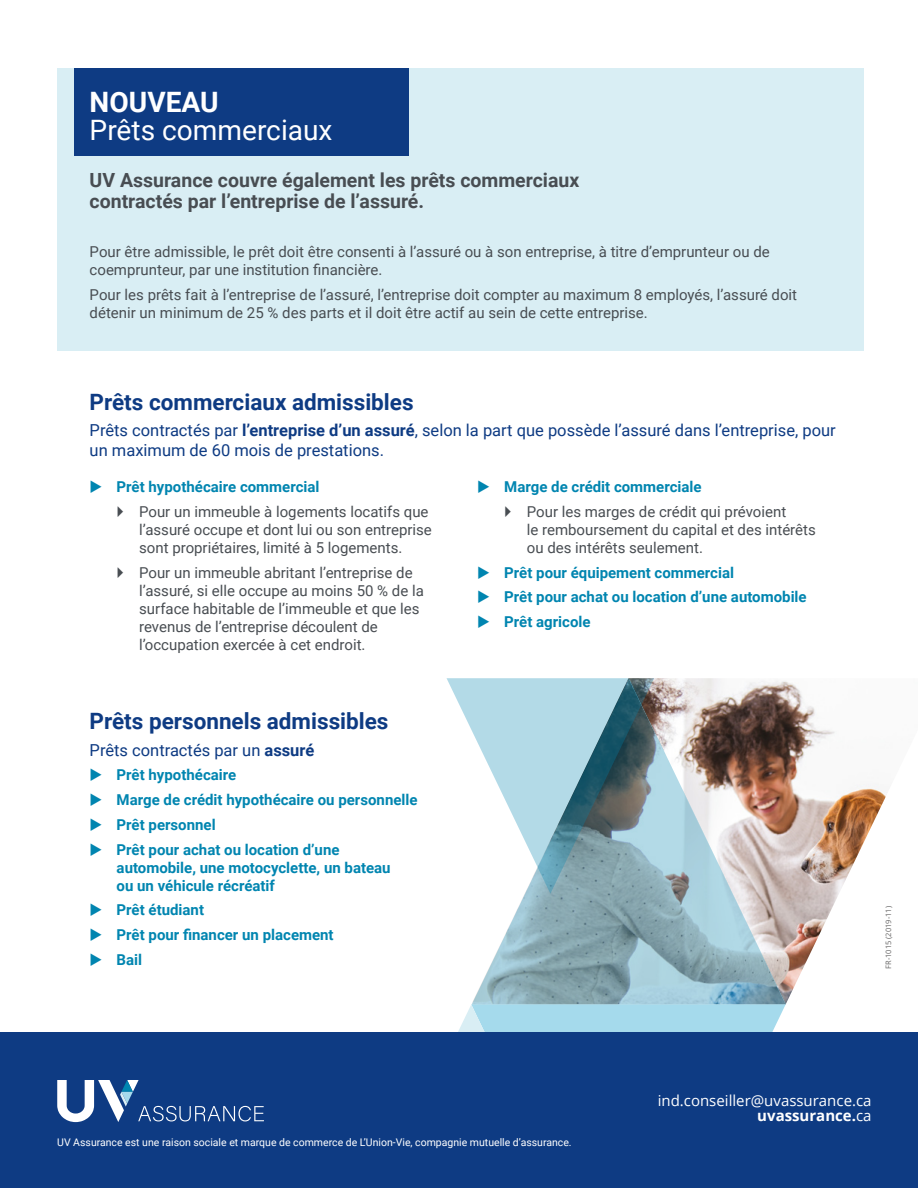
<style>
.page{position:relative;width:918px;height:1188px;background:#fff}
.page>*{position:absolute;margin:0;border:0;box-sizing:border-box;transform-origin:0 0}
.t1{font:28.05px "Roboto";color:#fff}
.t2{font:700 28.05px "Roboto";color:#fff}
.t3{font:700 22.5px "Roboto";color:#0e3b83}
.t4{font:700 19.5px/21px "Roboto";color:#484d52}
.t5{font:16.5px/19.5px "Roboto";color:#0e3b83}
.t6{font:15px/18px "Roboto";color:#484d52}
.t7{font:700 15px/18px "Roboto";color:#0085b0}
.t8{font:15px/15px "Open Sans";color:#fff;text-align:right}
.t9{font:10.5px "Roboto";color:#fff}
.t10{font:7.5px "Open Sans";color:#646363}
.s1{font-weight:700}
.s2{color:#0085b0}
.s3{font-weight:700;color:#0085b0}
</style>
<div class="page">
<img style="left:786px;top:681px;width:102px;height:323px">
<div style="left:560px;top:1004px;width:226px;height:28px;background:#a5daec"></div>
<svg style="left:458px;top:1004px;width:102px;height:28px;background:#b1deee"></svg>
<div style="left:57px;top:68px;width:807px;height:283px;background:#d9eef4"></div>
<div style="left:0;top:1032px;width:918px;height:156px;background:#0e3b83"></div>
<svg style="left:57px;top:1080px;width:207px;height:42px"></svg>
<div style="left:75px;top:68px;width:334px;height:88px;background:#0e3b83"></div>
<svg style="left:472px;top:678px;width:314px;height:326px;background:#a7b3b6"></svg>
<svg style="left:447px;top:678px;width:207px;height:216px"></svg>
<h1 class="t2" style="left:90px;top:82px;width:131px">NOUVEAU</h1>
<h1 class="t1" style="left:90px;top:110px;width:244px">Prêts commerciaux</h1>
<h3 class="t4" style="left:90px;top:169px;width:491px">UV Assurance couvre également les prêts commerciaux contractés par l’entreprise de l’assuré.</h3>
<p class="t6" style="left:90px;top:242px;width:682px">Pour être admissible, le prêt doit être consenti à l’assuré ou à son entreprise, à titre d’emprunteur ou de coemprunteur, par une institution financière.</p>
<p class="t6" style="left:90px;top:285px;width:709px">Pour les prêts fait à l’entreprise de l’assuré, l’entreprise doit compter au maximum 8 employés, l’assuré doit détenir un minimum de 25 % des parts et il doit être actif au sein de cette entreprise.</p>
<h2 class="t3" style="left:90px;top:386px;width:326px">Prêts commerciaux admissibles</h2>
<p class="t5" style="left:90px;top:420px;width:748px">Prêts contractés par <span class="s1">l’entreprise d’un assuré</span>, selon la part que possède l’assuré dans l’entreprise, pour un maximum de 60 mois de prestations.</p>
<p class="t6" style="left:139px;top:474px;width:291px;line-height:24.8px;text-indent:-50px"><span class="s2">◆</span> <span class="s3">Prêt hypothécaire commercial<br></span>Pour un immeuble à logements locatifs que</p>
<p class="t6" style="left:139px;top:520px;width:294px">l’assuré occupe et dont lui ou son entreprise sont propriétaires, limité à 5 logements.</p>
<p class="t6" style="left:139px;top:563px;width:286px">Pour un immeuble abritant l’entreprise de l’assuré, si elle occupe au moins 50 % de la surface habitable de l’immeuble et que les revenus de l’entreprise découlent de l’occupation exercée à cet endroit.</p>
<h2 class="t3" style="left:90px;top:706px;width:300px">Prêts personnels admissibles</h2>
<p class="t5" style="left:90px;top:739px;width:226px">Prêts contractés par un <span class="s1">assuré</span></p>
<p class="t7" style="left:90px;top:766px;width:148px">◆ Prêt hypothécaire</p>
<p class="t7" style="left:90px;top:790px;width:329px">◆ Marge de crédit hypothécaire ou personnelle</p>
<p class="t7" style="left:90px;top:815px;width:128px">◆ Prêt personnel</p>
<p class="t7" style="left:117px;top:840px;width:276px;text-indent:-27px">◆ Prêt pour achat ou location d’une automobile, une motocyclette, un bateau ou un véhicule récréatif</p>
<p class="t7" style="left:90px;top:901px;width:116px">◆ Prêt étudiant</p>
<p class="t7" style="left:90px;top:925px;width:246px">◆ Prêt pour financer un placement</p>
<p class="t7" style="left:90px;top:950px;width:54px">◆ Bail</p>
<p class="t6" style="left:527px;top:474px;width:261px;line-height:24.8px;text-indent:-50px"><span class="s2">◆</span> <span class="s3">Marge de crédit commerciale<br></span>Pour les marges de crédit qui prévoient</p>
<p class="t6" style="left:527px;top:520px;width:290px">le remboursement du capital et des intérêts ou des intérêts seulement.</p>
<p class="t7" style="left:477px;top:563px;width:258px">◆ Prêt pour équipement commercial</p>
<p class="t7" style="left:477px;top:587px;width:331px">◆ Prêt pour achat ou location d’une automobile</p>
<p class="t7" style="left:477px;top:612px;width:115px">◆ Prêt agricole</p>
<p class="t10" style="left:883px;top:969px;width:64px;rotate:-90deg">FR-1015 (2019-11)</p>
<p class="t9" style="left:57px;top:1135px;width:516px">UV Assurance est une raison sociale et marque de commerce de L’Union-Vie, compagnie mutuelle d’assurance.</p>
<p class="t8" style="left:658px;top:1093px;width:215px">ind.conseiller@uvassurance.ca <span class="s1">uvassurance.</span>ca</p>
</div>
